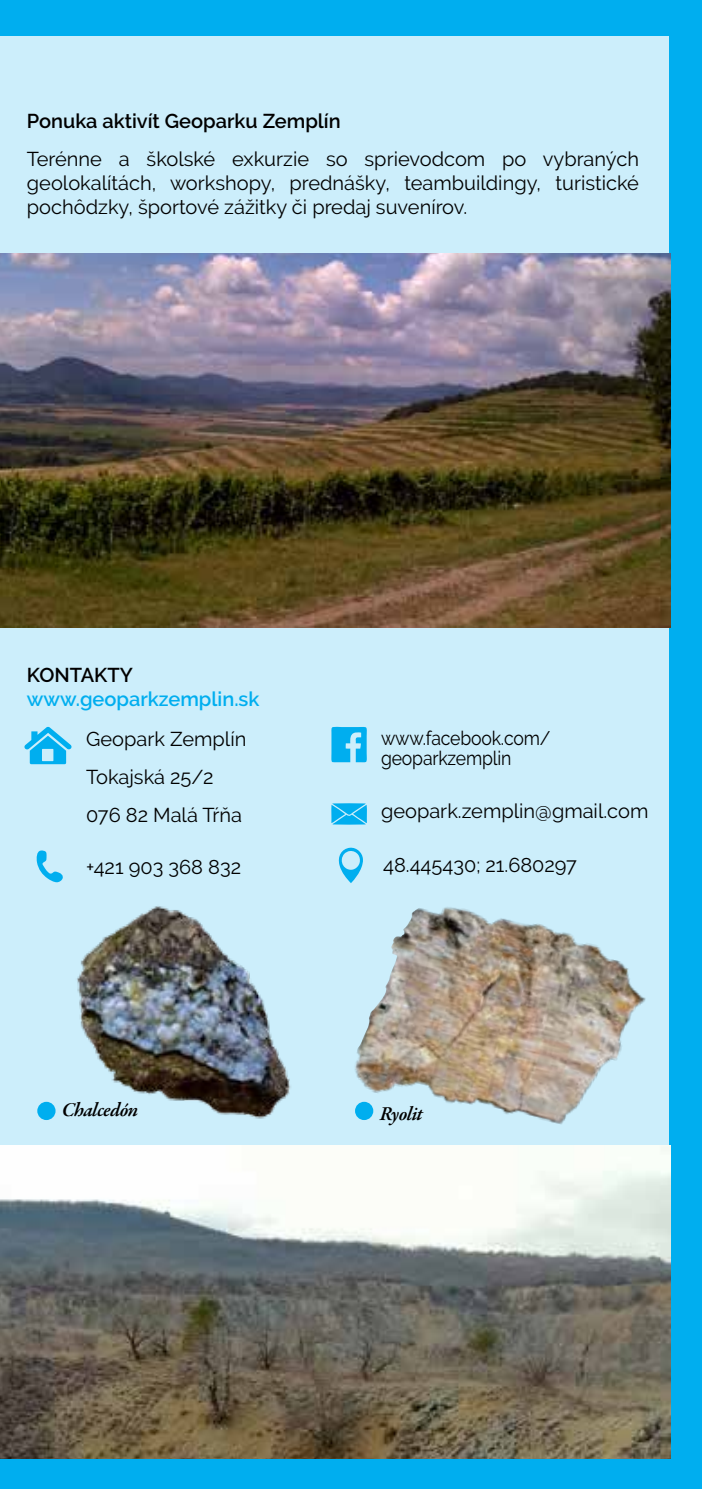
<style>
.page{position:relative;width:702px;height:1489px;background:#fff}
.page>*{position:absolute;margin:0;border:0;box-sizing:border-box;transform-origin:0 0}
.t1{font:20px/24px "Raleway";color:#000;text-align:justify}
.t2{font:600 20px "Raleway";color:#000}
.t3{font:600 20px "Raleway";color:#00aeef}
.t4{font:italic 600 20px "Garamond Premr Pro";letter-spacing:-.035em;color:#000}
.t5{font:19.5px/19.5px "Raleway";letter-spacing:-.01em;color:#000;scale:.9 1}
</style>
<div class="page">
<div style="left:0;top:0;width:702px;height:1488px;background:#00aeef"></div>
<div style="left:0;top:36px;width:668px;height:1416px;background:#cceefb"></div>
<img style="left:0;top:1144px;width:670px;height:314px">
<img style="left:0;top:253px;width:670px;height:375px">
<svg style="left:36px;top:850px;width:27px;height:32px"></svg>
<svg style="left:338px;top:847px;width:25px;height:36px"></svg>
<svg style="left:331px;top:726px;width:36px;height:36px"></svg>
<img style="left:343px;top:907px;width:318px;height:243px">
<div style="left:355px;top:1101px;width:18px;height:18px;background:#00aeef;border-radius:50%"></div>
<svg style="left:24px;top:726px;width:48px;height:38px"></svg>
<svg style="left:331px;top:803px;width:36px;height:21px"></svg>
<img style="left:77px;top:906px;width:214px;height:213px">
<div style="left:37px;top:1101px;width:19px;height:18px;background:#00aeef;border-radius:50%"></div>
<p class="t2" style="left:27px;top:109px;width:315px">Ponuka aktivít Geoparku Zemplín</p>
<p class="t1" style="left:27px;top:147px;width:613px">Terénne a školské exkurzie so sprievodcom po vybraných geolokalítách, workshopy, prednášky, teambuildingy, turistické pochôdzky, športové zážitky či predaj suvenírov.</p>
<p class="t2" style="left:27px;top:663px;width:107px">KONTAKTY</p>
<p class="t3" style="left:27px;top:687px;width:234px">www.geoparkzemplin.sk</p>
<p class="t5" style="left:381px;top:728px;width:190px">www.facebook.com/ geoparkzemplin</p>
<p class="t1" style="left:86px;top:719px;width:162px;line-height:38.2px;text-align:left">Geopark Zemplín<br>Tokajská 25/2<br>076 82 Malá Tŕňa</p>
<p class="t1" style="left:86px;top:854px;width:156px">+421 903 368 832</p>
<p class="t1" style="left:383px;top:852px;width:195px">48.445430; 21.680297</p>
<p class="t1" style="left:381px;top:799px;width:269px">geopark.zemplin@gmail.com</p>
<p class="t4" style="left:62px;top:1096px;width:78px">Chalcedón</p>
<p class="t4" style="left:379px;top:1100px;width:45px">Ryolit</p>
</div>
